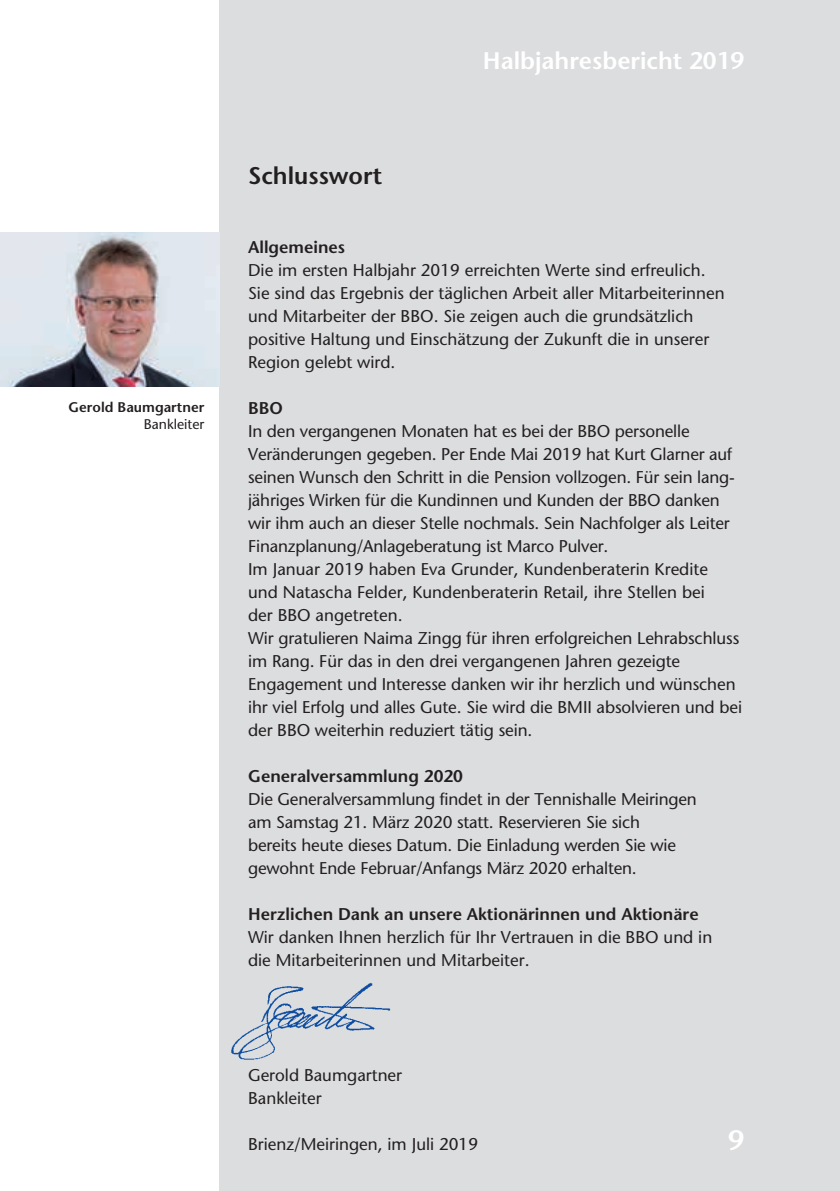
<style>
.page{position:relative;width:840px;height:1191px;background:#fff}
.page>*{position:absolute;margin:0;border:0;box-sizing:border-box;transform-origin:0 0}
.t1{font:600 28px "Stone Sans Std";color:#fff}
.t2{font:600 24px "Stone Sans Std";color:#fff}
.t3{font:600 24px "Stone Sans Std";color:#231f20}
.t4{font:500 17px/23px "Stone Sans Std";letter-spacing:-.005em;color:#231f20}
.t5{font:600 17px "Stone Sans Std";color:#231f20}
.t6{font:600 14px "Stone Sans Std";color:#231f20}
.t7{font:500 14px "Stone Sans Std";color:#231f20}
</style>
<div class="page">
<div style="left:219px;top:0;width:620px;height:1191px;background:#dcdddf"></div>
<img style="left:0;top:233px;width:219px;height:153px">
<img style="left:231px;top:982px;width:160px;height:78px">
<p class="t6" style="left:69px;top:399px;width:137px">Gerold Baumgartner</p>
<p class="t7" style="left:144px;top:416px;width:62px">Bankleiter</p>
<h2 class="t3" style="left:248px;top:161px;width:135px">Schlusswort</h2>
<h2 class="t2" style="left:482px;top:46px;width:263px">Halbjahresbericht 2019</h2>
<p class="t5" style="left:248px;top:237px;width:98px">Allgemeines</p>
<p class="t4" style="left:248px;top:259px;width:478px">Die im ersten Halbjahr 2019 erreichten Werte sind erfreulich.<br>Sie sind das Ergebnis der täglichen Arbeit aller Mitarbeiterinnen und Mitarbeiter der BBO. Sie zeigen auch die grundsätzlich positive Haltung und Einschätzung der Zukunft die in unserer Region gelebt wird.</p>
<p class="t5" style="left:248px;top:398px;width:36px">BBO</p>
<p class="t4" style="left:248px;top:420px;width:495px">In den vergangenen Monaten hat es bei der BBO personelle Veränderungen gegeben. Per Ende Mai 2019 hat Kurt Glarner auf seinen Wunsch den Schritt in die Pension vollzogen. Für sein lang&shy;jähriges Wirken für die Kundinnen und Kunden der BBO danken wir ihm auch an dieser Stelle nochmals. Sein Nachfolger als Leiter Finanzplanung/Anlageberatung ist Marco Pulver.<br>Im Januar 2019 haben Eva Grunder, Kundenberaterin Kredite<br>und Natascha Felder, Kundenberaterin Retail, ihre Stellen bei<br>der BBO angetreten.<br>Wir gratulieren Naima Zingg für ihren erfolgreichen Lehrabschluss im Rang. Für das in den drei vergangenen Jahren gezeigte Engagement und Interesse danken wir ihr herzlich und wünschen ihr viel Erfolg und alles Gute. Sie wird die BMII absolvieren und bei der BBO weiterhin reduziert tätig sein.</p>
<p class="t5" style="left:248px;top:766px;width:216px">Generalversammlung 2020</p>
<p class="t4" style="left:248px;top:788px;width:450px">Die Generalversammlung findet in der Tennishalle Meiringen am Samstag 21. März 2020 statt. Reservieren Sie sich<br>bereits heute dieses Datum. Die Einladung werden Sie wie gewohnt Ende Februar/Anfangs März 2020 erhalten.</p>
<p class="t5" style="left:248px;top:904px;width:452px">Herzlichen Dank an unsere Aktionärinnen und Aktionäre</p>
<p class="t4" style="left:248px;top:926px;width:465px">Wir danken Ihnen herzlich für Ihr Vertrauen in die BBO und in die Mitarbeiterinnen und Mitarbeiter.</p>
<p class="t4" style="left:248px;top:1064px;width:155px">Gerold Baumgartner<br>Bankleiter</p>
<p class="t4" style="left:248px;top:1133px;width:231px">Brienz/Meiringen, im Juli 2019</p>
<h1 class="t1" style="left:727px;top:1123px;width:18px">9</h1>
</div>
